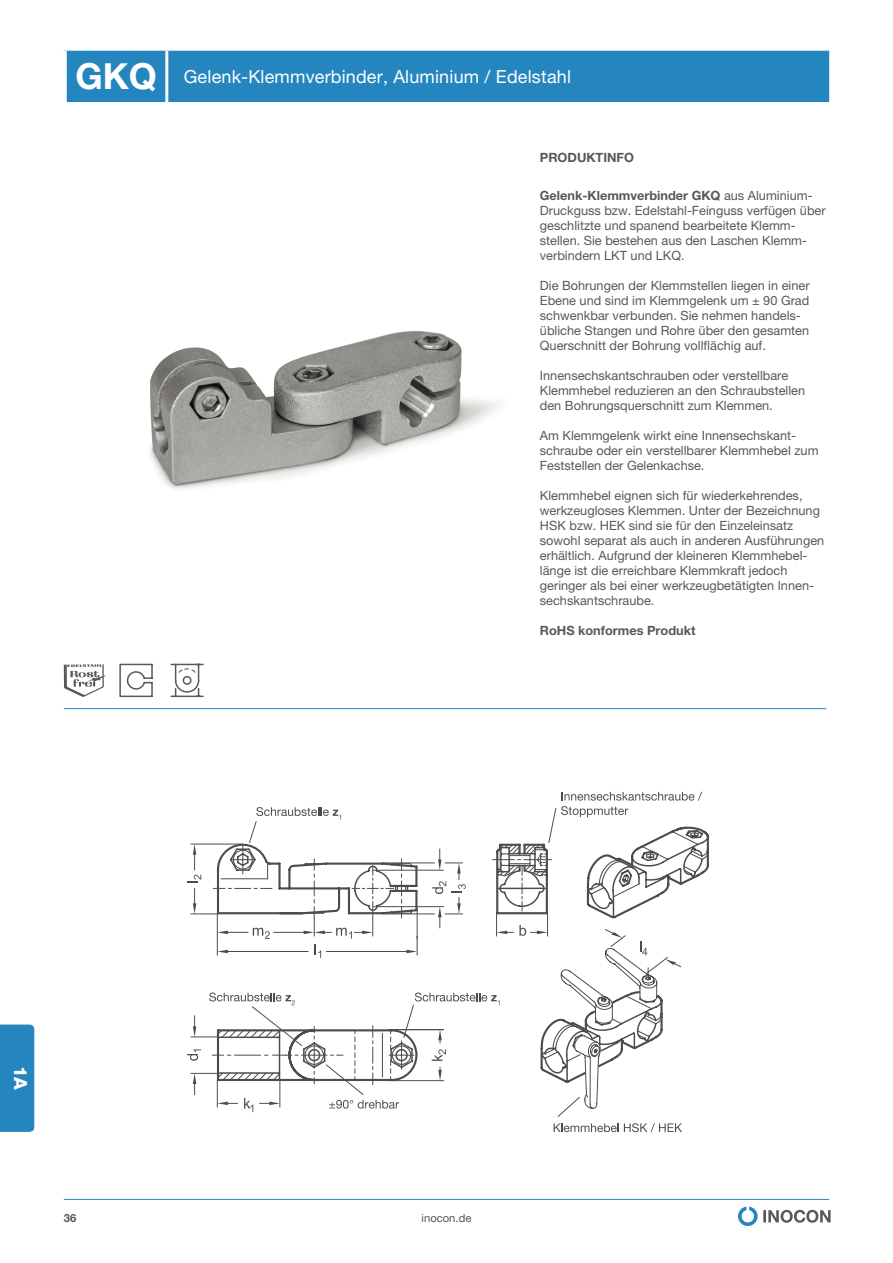
<style>
.page{position:relative;width:893px;height:1263px;background:#fff}
.page>*{position:absolute;margin:0;border:0;box-sizing:border-box;transform-origin:0 0}
.t1{font:18px "Helvetica Neue LT Pro";letter-spacing:.01em;color:#fff}
.t2{font:800 18px "Helvetica Neue LT Pro";color:#fff}
.t3{font:12.75px/15px "Helvetica Neue LT Pro";color:#57585a}
.t4{font:700 12.75px "Helvetica Neue LT Pro";color:#57585a}
.t5{font:11.25px "Helvetica Neue LT Pro";color:#57585a}
.t6{font:700 11.25px "Helvetica Neue LT Pro";color:#57585a}
.s1{font-weight:700;font-size:36px}
.s2{font-weight:700}
</style>
<div class="page">
<svg style="left:738px;top:1206px;width:93px;height:20px"></svg>
<hr style="left:64px;top:1199px;width:765px;height:1px;background:#2586bf">
<div style="left:0;top:1025px;width:34px;height:107px;background:#2586bf"></div>
<div style="left:67px;top:51px;width:762px;height:51px;background:#2586bf"></div>
<hr style="left:165px;top:51px;width:3px;height:51px;background:#fff">
<hr style="left:64px;top:708px;width:762px;height:1px;background:#2586bf">
<img style="left:150px;top:331px;width:349px;height:158px">
<svg style="left:554px;top:1123px;width:128px;height:9px"></svg>
<svg style="left:256px;top:807px;width:85px;height:13px"></svg>
<svg style="left:187px;top:828px;width:521px;height:284px"></svg>
<svg style="left:561px;top:792px;width:141px;height:25px"></svg>
<svg style="left:64px;top:664px;width:42px;height:33px"></svg>
<svg style="left:119px;top:663px;width:34px;height:35px"></svg>
<svg style="left:170px;top:663px;width:34px;height:35px"></svg>
<h1 class="t1" style="left:75px;top:66px;width:497px"><span class="s1">GKQ</span> Gelenk-Klemmverbinder, Aluminium / Edelstahl</h1>
<p class="t4" style="left:540px;top:150px;width:96px">PRODUKTINFO</p>
<p class="t3" style="left:540px;top:188px;width:287px"><span class="s2">Gelenk-Klemmverbinder GKQ</span> aus Aluminium-Druckguss bzw. Edelstahl-Feinguss verfügen über geschlitzte und spanend bearbeitete Klemm&shy;stellen. Sie bestehen aus den Laschen Klemm&shy;verbindern LKT und LKQ.</p>
<p class="t3" style="left:540px;top:278px;width:271px">Die Bohrungen der Klemmstellen liegen in einer Ebene und sind im Klemmgelenk um ± 90 Grad schwenkbar verbunden. Sie nehmen handels&shy;übliche Stangen und Rohre über den gesamten Querschnitt der Bohrung vollflächig auf.</p>
<p class="t3" style="left:540px;top:368px;width:267px">Innensechskantschrauben oder verstellbare<br>Klemmhebel reduzieren an den Schraubstellen den Bohrungsquerschnitt zum Klemmen.</p>
<p class="t3" style="left:540px;top:428px;width:280px">Am Klemmgelenk wirkt eine Innensechskant&shy;schraube oder ein verstellbarer Klemmhebel zum<br>Feststellen der Gelenkachse.</p>
<p class="t3" style="left:540px;top:488px;width:286px">Klemmhebel eignen sich für wiederkehrendes, werkzeugloses Klemmen. Unter der Bezeichnung HSK bzw. HEK sind sie für den Einzeleinsatz sowohl separat als auch in anderen Ausführungen erhältlich. Aufgrund der kleineren Klemmhebel&shy;länge ist die erreichbare Klemmkraft jedoch geringer als bei einer werkzeugbetätigten Innen&shy;sechskantschraube.</p>
<p class="t4" style="left:540px;top:623px;width:157px">RoHS konformes Produkt</p>
<h1 class="t2" style="left:31px;top:1066px;width:26px;rotate:90deg">1A</h1>
<p class="t6" style="left:64px;top:1211px;width:14px">36</p>
<p class="t5" style="left:422px;top:1211px;width:51px">inocon.de</p>
</div>
